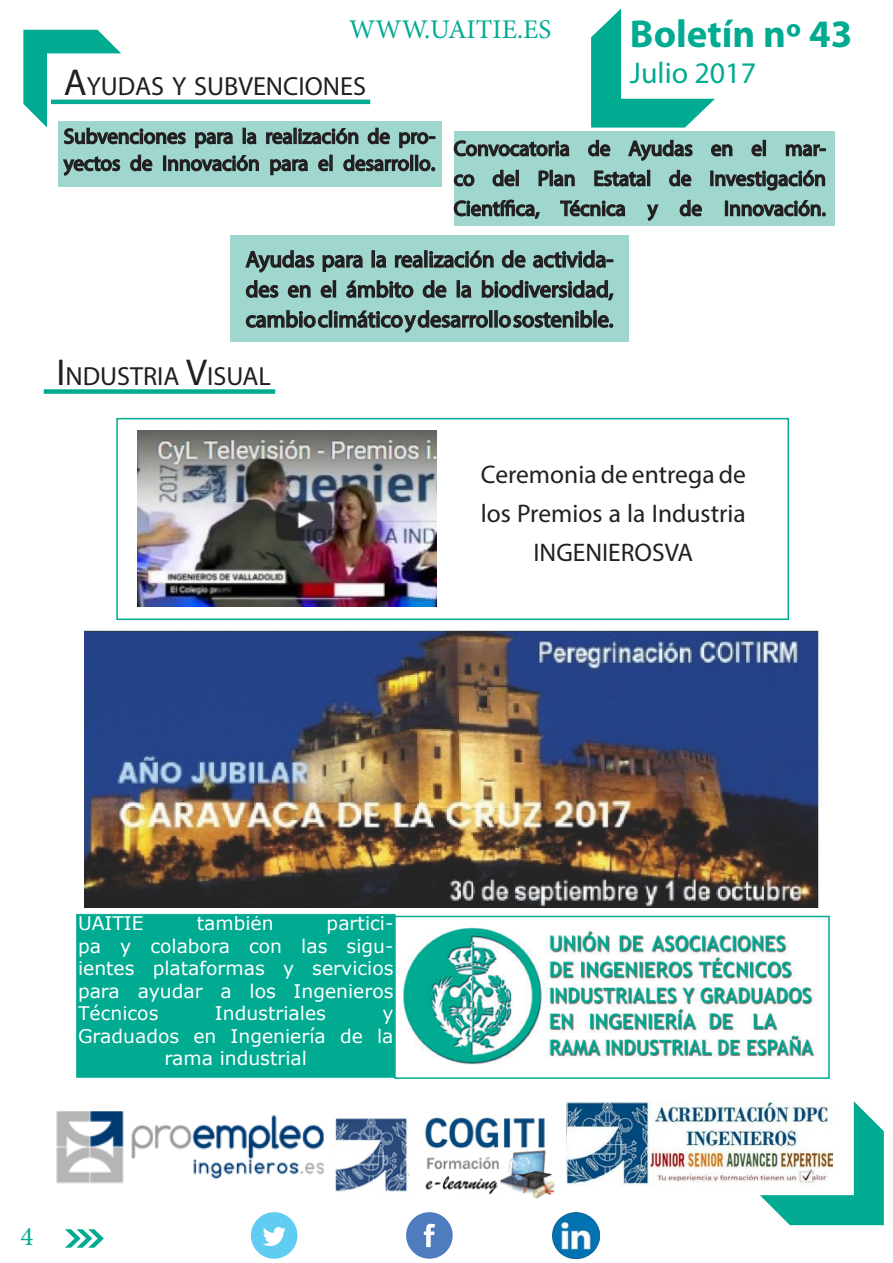
<style>
.page{position:relative;width:893px;height:1263px;background:#fff}
.page>*{position:absolute;margin:0;border:0;box-sizing:border-box;transform-origin:0 0}
.t1{font:700 39px "Myriad Pro";color:#00ab91}
.t2{font:30px "Myriad Pro";color:#00ab91}
.t3{font:27px "Minion Pro";color:#00ab91}
.t4{font:26.25px "Myriad Pro";color:#231f20}
.t5{font:25.5px/39px "Myriad Pro";color:#231f20;text-align:center}
.t6{font:22.5px/30px "Myriad Pro";color:#231f20;text-align:justify}
.t7{font:21px/30px "Myriad Pro";color:#231f20}
.t8{font:18.75px/22.5px "Verdana";color:#fff;text-align:justify}
.s1{font-size:37.5px}
.s2{font-size:22.5px}
</style>
<div class="page">
<svg style="left:65px;top:1229px;width:39px;height:19px"></svg>
<div style="left:406px;top:1212px;width:47px;height:47px;background:#4e7cbf;border-radius:50%"></div>
<svg style="left:424px;top:1224px;width:11px;height:23px"></svg>
<div style="left:251px;top:1212px;width:46px;height:47px;background:#60ccf1;border-radius:50%"></div>
<svg style="left:263px;top:1227px;width:23px;height:19px"></svg>
<img style="left:553px;top:1212px;width:46px;height:47px">
<svg style="left:760px;top:1101px;width:124px;height:124px"></svg>
<img style="left:56px;top:1111px;width:268px;height:73px">
<img style="left:335px;top:1117px;width:220px;height:82px">
<img style="left:567px;top:1101px;width:265px;height:85px">
<img style="left:403px;top:927px;width:413px;height:138px">
<div style="left:394px;top:916px;width:436px;height:163px;border:2px solid #00ab91"></div>
<div style="left:76px;top:914px;width:319px;height:163px;background:#00ab91"></div>
<div style="left:77px;top:915px;width:317px;height:162px;border:1px solid #00ab91"></div>
<div style="left:454px;top:131px;width:380px;height:95px;background:#9fd7ce"></div>
<svg style="left:23px;top:9px;width:803px;height:333px"></svg>
<img style="left:137px;top:431px;width:300px;height:176px">
<div style="left:44px;top:389px;width:231px;height:5px;background:#00ab91"></div>
<div style="left:116px;top:418px;width:673px;height:202px;border:2px solid #00ab91"></div>
<img style="left:84px;top:628px;width:736px;height:280px">
<p class="t3" style="left:349px;top:12px;width:204px">WWW.UAITIE.ES</p>
<p class="t4" style="left:64px;top:70px;width:304px"><span class="s1">A</span>YUDAS Y SUBVENCIONES</p>
<p class="t1" style="left:630px;top:8px;width:224px">Boletín nº 43</p>
<p class="t2" style="left:630px;top:54px;width:128px">Julio 2017</p>
<p class="t7" style="left:64px;top:122px;width:373px;line-height:27px">Subvenciones para la realización de pro&shy;yectos de Innovación para el desarrollo<span class="s2">.</span></p>
<p class="t7" style="left:454px;top:133px;width:374px;text-align:justify">Convocatoria de Ayudas en el mar&shy;co del Plan Estatal de Investigación Científica, Técnica y de Innovación.</p>
<p class="t6" style="left:246px;top:244px;width:369px">Ayudas para la realización de activida&shy;des en el ámbito de la biodiversidad, cambio climático y desarrollo sostenible.</p>
<p class="t4" style="left:56px;top:360px;width:216px"><span class="s1">I</span> NDUSTRIA <span class="s1">V</span>ISUAL</p>
<p class="t5" style="left:481px;top:454px;width:267px">Ceremonia de entrega de los Premios a la Industria<br>INGENIEROSVA</p>
<p class="t8" style="left:78px;top:912px;width:67px">UAITIE</p>
<p class="t8" style="left:197px;top:912px;width:78px">también</p>
<p class="t8" style="left:78px;top:912px;width:317px;text-indent:249px">partici&shy;pa y colabora con las sigu&shy;ientes plataformas y servicios para ayudar a los Ingenieros Técnicos</p>
<p class="t8" style="left:215px;top:1002px;width:112px">Industriales</p>
<p class="t8" style="left:382px;top:1002px;width:13px">y</p>
<p class="t8" style="left:78px;top:1024px;width:317px">Graduados en Ingeniería de la</p>
<p class="t8" style="left:165px;top:1047px;width:144px">rama industrial</p>
<p class="t3" style="left:21px;top:1218px;width:14px">4</p>
</div>
